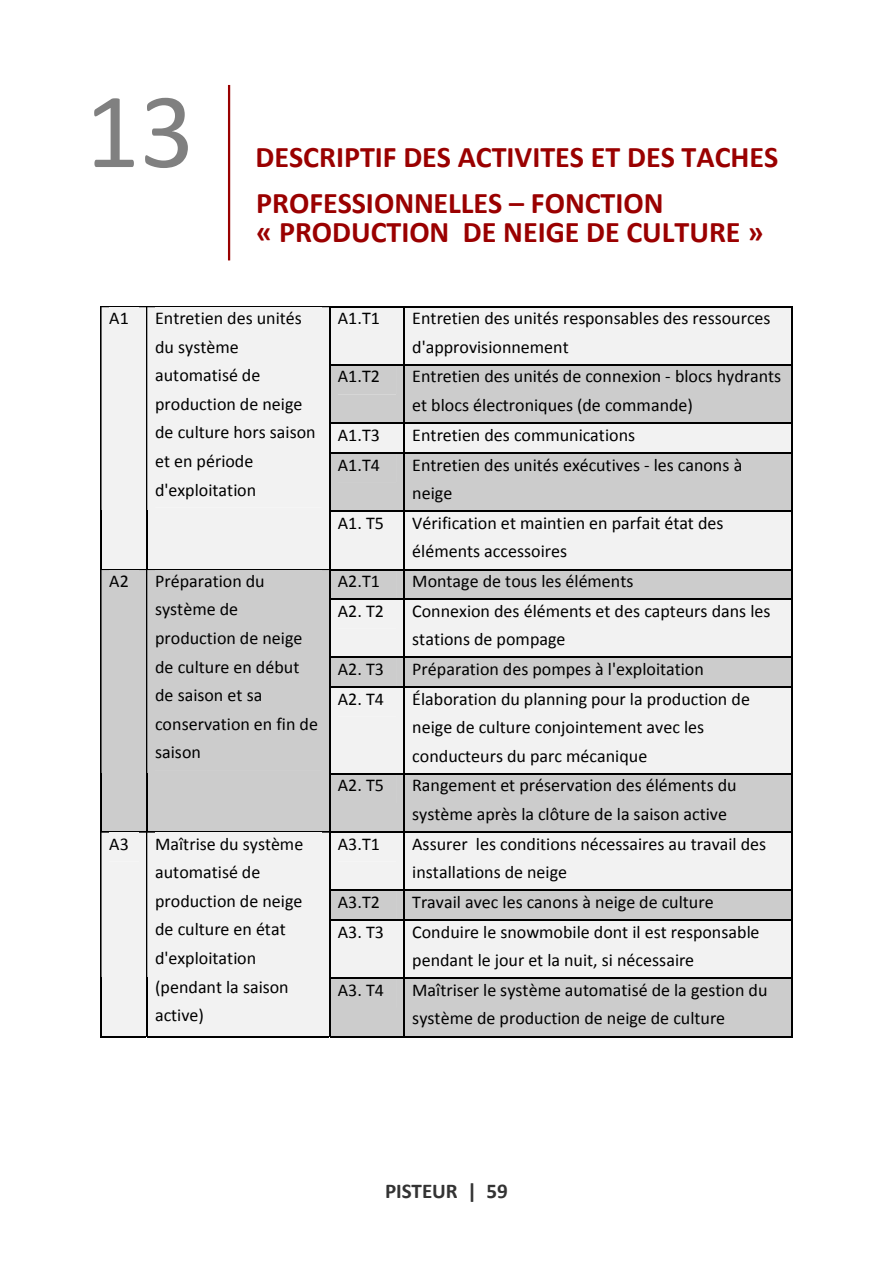
<style>
.page{position:relative;width:893px;height:1263px;background:#fff}
.page>*{position:absolute;margin:0;border:0;box-sizing:border-box;transform-origin:0 0}
.t1{font:108px "Calibri";color:#808080}
.t2{font:700 30px/46px "Calibri";color:#9a0000}
.t3{font:700 21px "Calibri";color:#333}
.t4{font:18px/28.5px "Calibri";color:#000}
</style>
<div class="page">
<svg style="left:100px;top:306px;width:692px;height:731px"></svg>
<hr style="left:228px;top:85px;width:2px;height:175px;background:#990101">
<h1 class="t1" style="left:85px;top:86px;width:111px">13</h1>
<h2 class="t2" style="left:255px;top:137px;width:524px">DESCRIPTIF DES ACTIVITES ET DES TACHES<br>PROFESSIONNELLES – FONCTION</h2>
<h2 class="t2" style="left:256px;top:212px;width:509px">« PRODUCTION DE NEIGE DE CULTURE »</h2>
<p class="t4" style="left:109px;top:305px;width:21px">A1</p>
<p class="t4" style="left:155px;top:305px;width:162px">Entretien des unités du système automatisé de production de neige de culture hors saison et en période d'exploitation</p>
<p class="t4" style="left:109px;top:568px;width:21px">А2</p>
<p class="t4" style="left:155px;top:568px;width:164px">Préparation du système de production de neige de culture en début de saison et sa conservation en fin de saison</p>
<p class="t4" style="left:109px;top:831px;width:21px">A3</p>
<p class="t4" style="left:155px;top:831px;width:150px">Maîtrise du système automatisé de production de neige de culture en état d'exploitation (pendant la saison active)</p>
<p class="t4" style="left:338px;top:305px;width:44px">A1.T1</p>
<p class="t4" style="left:412px;top:305px;width:360px">Entretien des unités responsables des ressources d'approvisionnement</p>
<p class="t4" style="left:338px;top:364px;width:44px">A1.T2</p>
<p class="t4" style="left:412px;top:364px;width:370px">Entretien des unités de connexion ‐ blocs hydrants et blocs électroniques (de commande)</p>
<p class="t4" style="left:338px;top:422px;width:44px">A1.T3</p>
<p class="t4" style="left:412px;top:422px;width:224px">Entretien des communications</p>
<p class="t4" style="left:338px;top:452px;width:44px">A1.T4</p>
<p class="t4" style="left:412px;top:452px;width:331px">Entretien des unités exécutives ‐ les canons à neige</p>
<p class="t4" style="left:338px;top:510px;width:48px">А1. Т5</p>
<p class="t4" style="left:412px;top:510px;width:313px">Vérification et maintien en parfait état des éléments accessoires</p>
<p class="t4" style="left:338px;top:568px;width:44px">А2.Т1</p>
<p class="t4" style="left:412px;top:568px;width:223px">Montage de tous les éléments</p>
<p class="t4" style="left:338px;top:598px;width:48px">А2. Т2</p>
<p class="t4" style="left:412px;top:598px;width:360px">Connexion des éléments et des capteurs dans les stations de pompage</p>
<p class="t4" style="left:338px;top:656px;width:48px">А2. Т3</p>
<p class="t4" style="left:412px;top:656px;width:293px">Préparation des pompes à l'exploitation</p>
<p class="t4" style="left:338px;top:686px;width:48px">А2. Т4</p>
<p class="t4" style="left:412px;top:686px;width:339px">Élaboration du planning pour la production de neige de culture conjointement avec les conducteurs du parc mécanique</p>
<p class="t4" style="left:338px;top:773px;width:48px">А2. Т5</p>
<p class="t4" style="left:412px;top:773px;width:326px">Rangement et préservation des éléments du système après la clôture de la saison active</p>
<p class="t4" style="left:338px;top:831px;width:44px">A3.T1</p>
<p class="t4" style="left:412px;top:831px;width:355px">Assurer les conditions nécessaires au travail des installations de neige</p>
<p class="t4" style="left:338px;top:889px;width:44px">A3.T2</p>
<p class="t4" style="left:412px;top:889px;width:303px">Travail avec les canons à neige de culture</p>
<p class="t4" style="left:338px;top:919px;width:48px">A3. T3</p>
<p class="t4" style="left:412px;top:919px;width:349px">Conduire le snowmobile dont il est responsable pendant le jour et la nuit, si nécessaire</p>
<p class="t4" style="left:338px;top:977px;width:48px">А3. Т4</p>
<p class="t4" style="left:412px;top:977px;width:357px">Maîtriser le système automatisé de la gestion du système de production de neige de culture</p>
<p class="t3" style="left:385px;top:1182px;width:124px">PISTEUR | 59</p>
</div>
